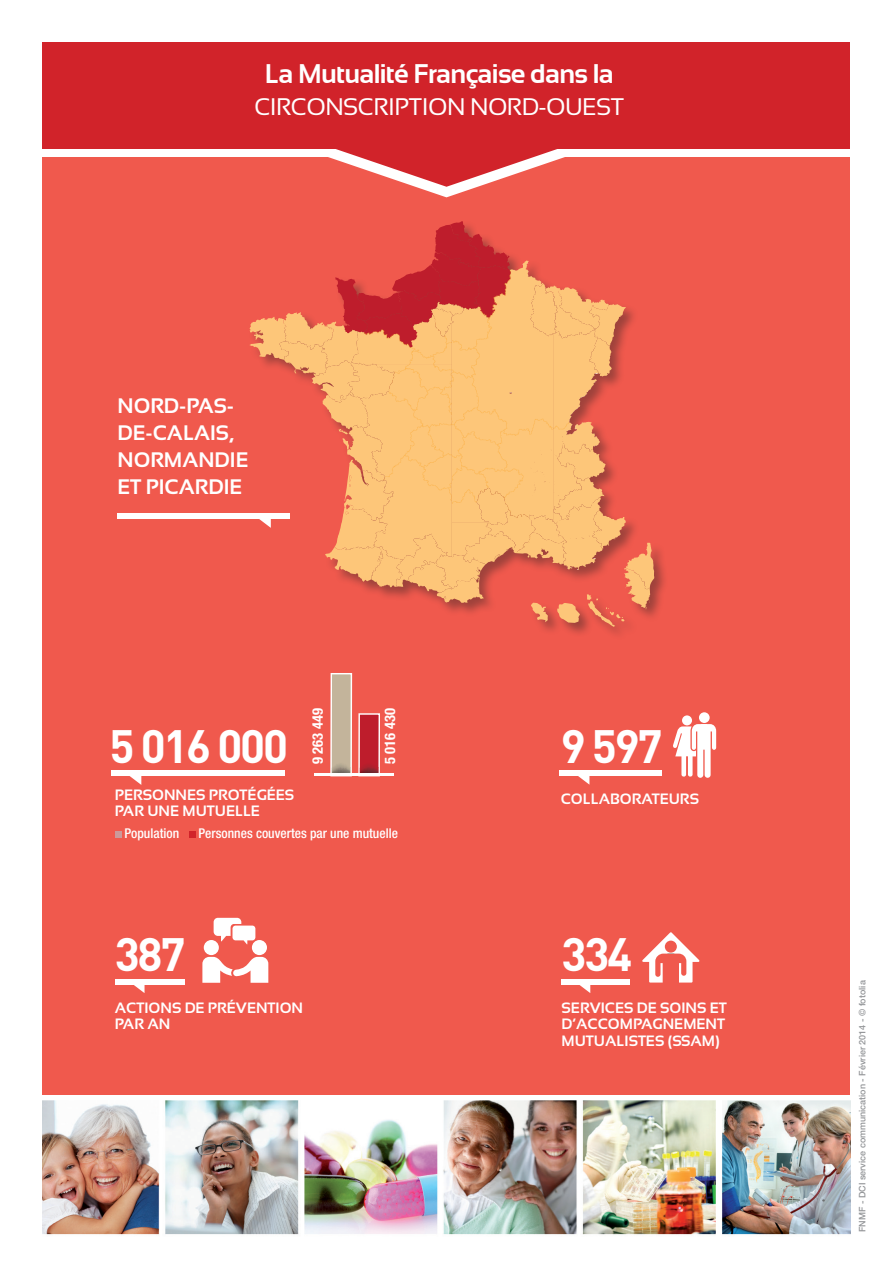
<style>
.page{position:relative;width:893px;height:1263px;background:#fff}
.page>*{position:absolute;margin:0;border:0;box-sizing:border-box;transform-origin:0 0}
.t1{font:700 46.2px "DIN";letter-spacing:-.05em;color:#fff}
.t2{font:700 27px "Sansation";letter-spacing:-.025em;color:#fff}
.t3{font:24px "Sansation";letter-spacing:-.025em;color:#fff}
.t4{font:700 21px/27px "Sansation";color:#fff}
.t5{font:700 15px/16.5px "Sansation";color:#fff;text-align:justify}
.t6{font:700 condensed 14.55px "Helvetica Neue LT Std";color:#fff}
.t7{font:500 condensed 13.5px "Helvetica Neue LT Std";color:#fff}
.t8{font:500 9px "Helvetica Neue LT Std";color:#939598}
</style>
<div class="page">
<div style="left:43px;top:43px;width:807px;height:106px;background:#d1232a"></div>
<div style="left:43px;top:157px;width:807px;height:938px;background:#f0594d"></div>
<img style="left:43px;top:1100px;width:807px;height:135px">
<svg style="left:328px;top:149px;width:237px;height:48px"></svg>
<div style="left:248px;top:220px;width:420px;height:420px;background:#231f20;opacity:.4"></div>
<div style="left:112px;top:771px;width:173px;height:5px;background:#fff"></div>
<svg style="left:129px;top:776px;width:12px;height:9px"></svg>
<div style="left:561px;top:979px;width:68px;height:5px;background:#fff"></div>
<svg style="left:577px;top:984px;width:13px;height:9px"></svg>
<div style="left:117px;top:514px;width:173px;height:5px;background:#fff"></div>
<svg style="left:249px;top:221px;width:405px;height:406px"></svg>
<svg style="left:358px;top:713px;width:22px;height:60px"></svg>
<svg style="left:330px;top:673px;width:22px;height:100px;background:#cdbca8"></svg>
<img style="left:332px;top:763px;width:18px;height:4px">
<img style="left:332px;top:767px;width:19px;height:6px">
<img style="left:360px;top:763px;width:18px;height:4px">
<img style="left:360px;top:767px;width:19px;height:6px">
<hr style="left:314px;top:773px;width:79px;height:3px;background:#fff">
<div style="left:115px;top:979px;width:70px;height:5px;background:#fff"></div>
<svg style="left:132px;top:984px;width:13px;height:9px"></svg>
<div style="left:204px;top:940px;width:15px;height:15px;background:#fff;border-radius:50%"></div>
<div style="left:252px;top:940px;width:15px;height:15px;background:#fff;border-radius:50%"></div>
<svg style="left:202px;top:957px;width:66px;height:26px"></svg>
<svg style="left:214px;top:918px;width:41px;height:26px"></svg>
<svg style="left:642px;top:932px;width:57px;height:51px"></svg>
<div style="left:665px;top:941px;width:12px;height:12px;background:#f0594d;border-radius:50%"></div>
<div style="left:560px;top:770px;width:102px;height:6px;background:#fff"></div>
<svg style="left:578px;top:776px;width:11px;height:9px"></svg>
<div style="left:699px;top:712px;width:11px;height:11px;background:#fff;border-radius:50%"></div>
<svg style="left:673px;top:724px;width:43px;height:54px"></svg>
<div style="left:682px;top:715px;width:10px;height:10px;background:#fff;border-radius:50%"></div>
<div style="left:115px;top:831px;width:6px;height:7px;background:#c99"></div>
<div style="left:189px;top:831px;width:6px;height:7px;background:#d1232a"></div>
<p class="t2" style="left:265px;top:59px;width:350px">La Mutualité Française dans la</p>
<p class="t3" style="left:254px;top:93px;width:372px">CIRCONSCRIPTION NORD-OUEST</p>
<p class="t4" style="left:118px;top:392px;width:118px">NORD-PAS-<br>DE-CALAIS,</p>
<p class="t4" style="left:118px;top:446px;width:132px">NORMANDIE</p>
<p class="t4" style="left:118px;top:473px;width:126px">ET PICARDIE</p>
<p class="t1" style="left:110px;top:716px;width:180px">5 016 000</p>
<p class="t5" style="left:115px;top:786px;width:181px">PERSONNES PROTÉGÉES</p>
<p class="t5" style="left:115px;top:803px;width:147px">PAR UNE MUTUELLE</p>
<p class="t6" style="left:309px;top:764px;width:57px;rotate:-90deg">9 263 449</p>
<p class="t6" style="left:381px;top:764px;width:57px;rotate:-90deg">5 016 430</p>
<p class="t7" style="left:124px;top:825px;width:56px">Population</p>
<p class="t7" style="left:199px;top:825px;width:201px">Personnes couvertes par une mutuelle</p>
<p class="t1" style="left:115px;top:924px;width:72px">387</p>
<p class="t5" style="left:115px;top:999px;width:190px">ACTIONS DE PRÉVENTION<br>PAR AN</p>
<p class="t1" style="left:561px;top:716px;width:103px">9 597</p>
<p class="t5" style="left:561px;top:791px;width:140px">COLLABORATEURS</p>
<p class="t1" style="left:562px;top:924px;width:72px">334</p>
<p class="t5" style="left:562px;top:999px;width:167px">SERVICES DE SOINS ET D’ACCOMPAGNEMENT MUTUALISTES (SSAM)</p>
<p class="t8" style="left:857px;top:1232px;width:253px;rotate:-90deg">FNMF - DCI service communication - Février 2014 - © fotolia</p>
</div>
